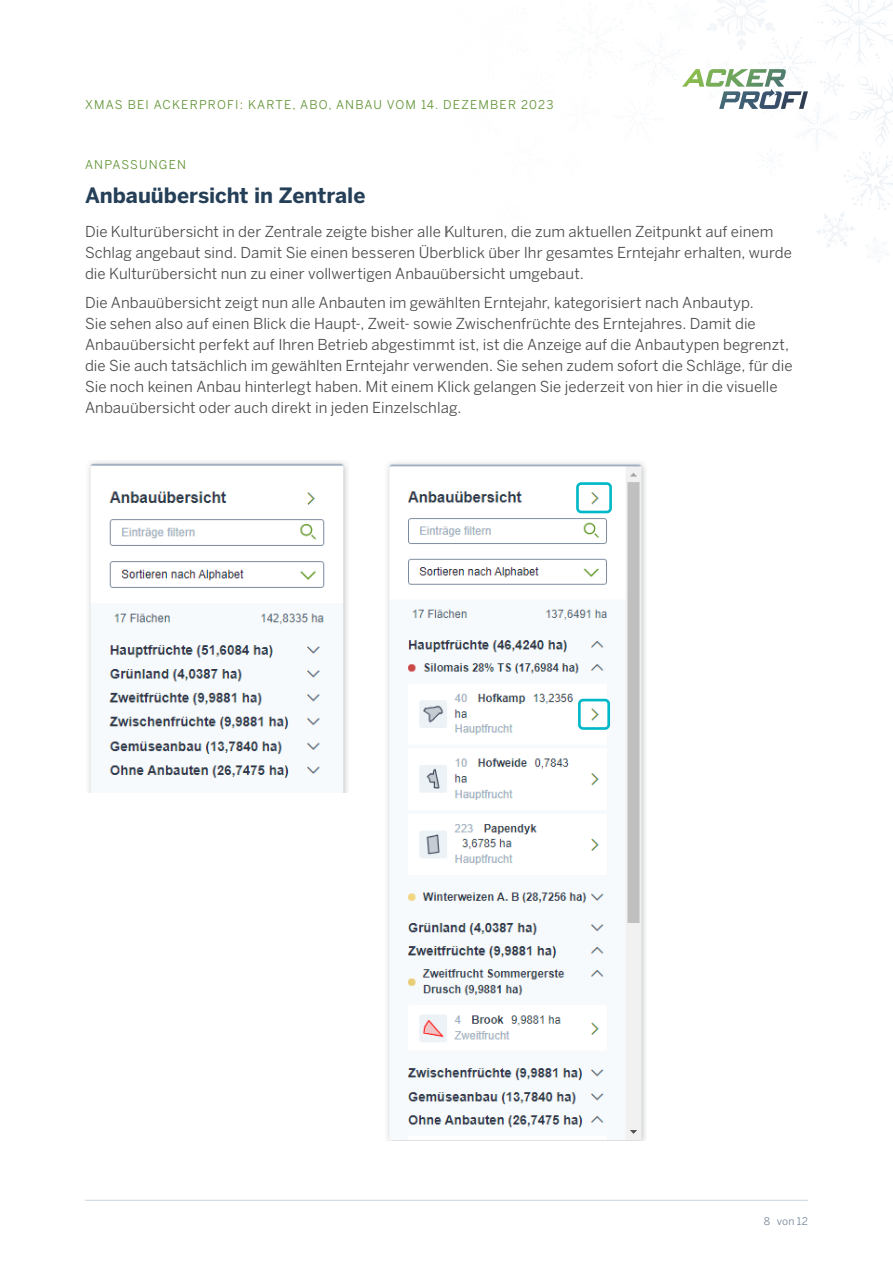
<style>
.page{position:relative;width:893px;height:1263px;background:#fff}
.page>*{position:absolute;margin:0;border:0;box-sizing:border-box;transform-origin:0 0}
.H1{font:700 21px "Benton Sans";letter-spacing:-.005em;color:#243f57}
.Body_to_Pic{font:15px/21px "Benton Sans";letter-spacing:.005em;color:#4a4a49}
.Body{font:15px/21px "Benton Sans";letter-spacing:.005em;color:#4a4a49}
.Eyebrow___8pt_mit_Seitenumbruch{font:12px "Benton Sans";letter-spacing:.1em;color:#5e9130}
.t1{font:10.5px "Benton Sans";color:#708194}
</style>
<div class="page">
<img style="left:387px;top:462px;width:258px;height:679px">
<img style="left:88px;top:462px;width:259px;height:330px">
<div style="left:576px;top:482px;width:36px;height:31px;border:3px solid #00b8c7;border-radius:4px"></div>
<div style="left:578px;top:699px;width:32px;height:31px;border:3px solid #00b8c7;border-radius:4px"></div>
<hr style="left:85px;top:1200px;width:723px;height:1px;background:#cad4e1">
<svg style="left:682px;top:0;width:211px;height:261px"></svg>
<p class="Eyebrow___8pt_mit_Seitenumbruch" style="left:85px;top:97px;width:19px">Xmas</p>
<p class="Eyebrow___8pt_mit_Seitenumbruch" style="left:128px;top:97px;width:8px">bei</p>
<p class="Eyebrow___8pt_mit_Seitenumbruch" style="left:154px;top:97px;width:19px">Ackerprofi</p>
<p class="Eyebrow___8pt_mit_Seitenumbruch" style="left:240px;top:97px;width:27px">: Karte</p>
<p class="Eyebrow___8pt_mit_Seitenumbruch" style="left:293px;top:97px;width:63px">, Abo, Anbau</p>
<p class="Eyebrow___8pt_mit_Seitenumbruch" style="left:387px;top:97px;width:67px">VOM 14. dezember</p>
<p class="Eyebrow___8pt_mit_Seitenumbruch" style="left:521px;top:97px;width:34px">2023</p>
<p class="Eyebrow___8pt_mit_Seitenumbruch" style="left:85px;top:158px;width:103px">ANPASSUNGEN</p>
<p class="H1" style="left:85px;top:183px;width:282px">Anbauübersicht in Zentrale</p>
<p class="Body" style="left:85px;top:221px;width:708px">Die Kulturübersicht in der Zentrale zeigte bisher alle Kulturen, die zum aktuellen Zeitpunkt auf einem<br>Schlag angebaut sind. Damit Sie einen besseren Überblick über Ihr gesamtes Erntejahr erhalten, wurde die Kulturübersicht nun zu einer vollwertigen Anbauübersicht umgebaut.</p>
<p class="Body_to_Pic" style="left:85px;top:292px;width:709px">Die Anbauübersicht zeigt nun alle Anbauten im gewählten Erntejahr, kategorisiert nach Anbautyp.<br>Sie sehen also auf einen Blick die Haupt-, Zweit- sowie Zwischenfrüchte des Erntejahres. Damit die Anbauübersicht perfekt auf Ihren Betrieb abgestimmt ist, ist die Anzeige auf die Anbautypen begrenzt, die Sie auch tatsächlich im gewählten Erntejahr verwenden. Sie sehen zudem sofort die Schläge, für die Sie noch keinen Anbau hinterlegt haben. Mit einem Klick gelangen Sie jederzeit von hier in die visuelle Anbauübersicht oder auch direkt in jeden Einzelschlag.</p>
<p class="t1" style="left:764px;top:1215px;width:46px">8 von 12</p>
</div>
